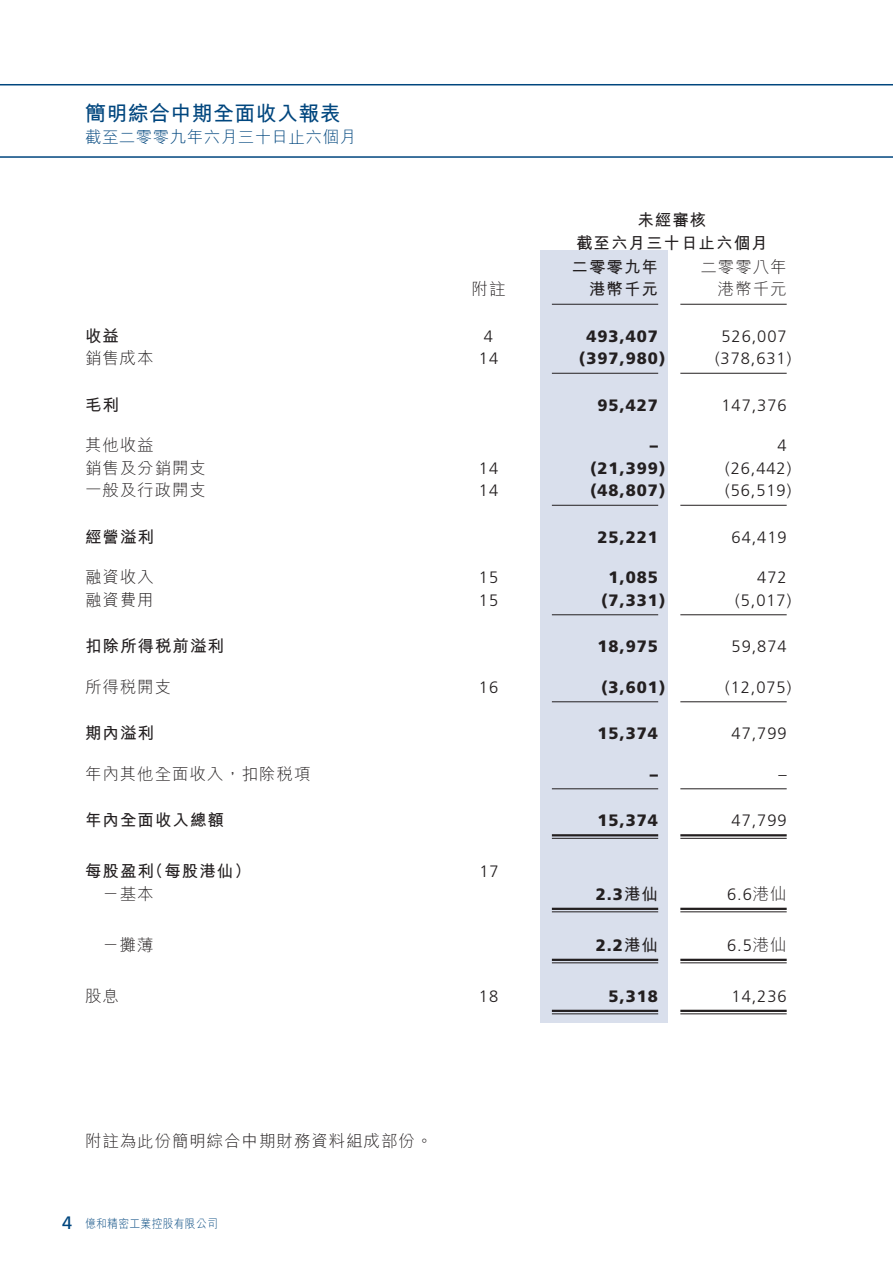
<style>
.page{position:relative;width:893px;height:1263px;background:#fff}
.page>*{position:absolute;margin:0;border:0;box-sizing:border-box;transform-origin:0 0}
.t1{font:700 21px "M Hei HK";letter-spacing:.015em;color:#00467e}
.t2{font:300 16.5px "Frutiger LT Std";letter-spacing:.055em;color:#231f20}
.t3{font:900 16.5px "Frutiger LT Std";letter-spacing:.06em;color:#231f20}
.t4{font:300 16.5px "M Hei HK";letter-spacing:.055em;color:#231f20}
.t5{font:700 16.5px/22.5px "M Hei HK";letter-spacing:.06em;color:#231f20;text-align:center}
.t6{font:300 16.5px "M Hei HK";letter-spacing:.03em;color:#00467e}
.t7{font:300 12px "M Hei HK";letter-spacing:.03em;color:#00467e;scale:.9 1}
.s1{font-family:"M Hei HK";font-weight:700}
.s2{font-family:"M Hei HK"}
</style>
<div class="page">
<hr style="left:0;top:156px;width:893px;height:2px;background:#00467e">
<hr style="left:0;top:84px;width:893px;height:1px;background:#00467e">
<div style="left:540px;top:251px;width:128px;height:772px;background:#d9dfec"></div>
<hr style="left:552px;top:304px;width:106px;height:1px;background:#231f20">
<hr style="left:680px;top:304px;width:107px;height:1px;background:#231f20">
<hr style="left:552px;top:373px;width:106px;height:1px;background:#231f20">
<hr style="left:680px;top:373px;width:107px;height:1px;background:#231f20">
<hr style="left:552px;top:505px;width:106px;height:1px;background:#231f20">
<hr style="left:680px;top:505px;width:107px;height:1px;background:#231f20">
<hr style="left:552px;top:614px;width:106px;height:1px;background:#231f20">
<hr style="left:680px;top:614px;width:107px;height:1px;background:#231f20">
<hr style="left:552px;top:701px;width:106px;height:1px;background:#231f20">
<hr style="left:680px;top:701px;width:107px;height:1px;background:#231f20">
<hr style="left:552px;top:788px;width:106px;height:1px;background:#231f20">
<hr style="left:680px;top:788px;width:107px;height:1px;background:#231f20">
<hr style="left:552px;top:834px;width:106px;height:2px;background:#231f20">
<hr style="left:552px;top:838px;width:106px;height:1px;background:#231f20">
<hr style="left:680px;top:834px;width:107px;height:2px;background:#231f20">
<hr style="left:680px;top:838px;width:107px;height:1px;background:#231f20">
<hr style="left:552px;top:908px;width:106px;height:2px;background:#231f20">
<hr style="left:552px;top:911px;width:106px;height:1px;background:#231f20">
<hr style="left:680px;top:908px;width:107px;height:2px;background:#231f20">
<hr style="left:680px;top:911px;width:107px;height:1px;background:#231f20">
<hr style="left:552px;top:959px;width:106px;height:2px;background:#231f20">
<hr style="left:552px;top:962px;width:106px;height:1px;background:#231f20">
<hr style="left:680px;top:959px;width:107px;height:2px;background:#231f20">
<hr style="left:680px;top:962px;width:107px;height:1px;background:#231f20">
<hr style="left:552px;top:1010px;width:106px;height:2px;background:#231f20">
<hr style="left:552px;top:1013px;width:106px;height:1px;background:#231f20">
<hr style="left:680px;top:1010px;width:107px;height:2px;background:#231f20">
<hr style="left:680px;top:1013px;width:107px;height:1px;background:#231f20">
<p class="t1" style="left:85px;top:98px;width:257px">簡明綜合中期全面收入報表</p>
<p class="t6" style="left:85px;top:126px;width:272px">截至二零零九年六月三十日止六個月</p>
<p class="t5" style="left:576px;top:208px;width:193px">未經審核<br>截至六月三十日止六個月</p>
<p class="t5" style="left:572px;top:254px;width:88px">二零零九年</p>
<p class="t4" style="left:700px;top:255px;width:88px">二零零八年</p>
<p class="t4" style="left:472px;top:278px;width:35px">附註</p>
<p class="t5" style="left:589px;top:277px;width:71px">港幣千元</p>
<p class="t4" style="left:718px;top:278px;width:70px">港幣千元</p>
<p class="t5" style="left:85px;top:323px;width:36px">收益</p>
<p class="t2" style="left:484px;top:327px;width:11px">4</p>
<p class="t3" style="left:586px;top:326px;width:73px">493,407</p>
<p class="t2" style="left:721px;top:327px;width:67px">526,007</p>
<p class="t4" style="left:85px;top:347px;width:70px">銷售成本</p>
<p class="t2" style="left:479px;top:349px;width:21px">14</p>
<p class="t3" style="left:579px;top:349px;width:88px">(397,980 )</p>
<p class="t2" style="left:715px;top:349px;width:78px">(378,631)</p>
<p class="t5" style="left:85px;top:392px;width:36px">毛利</p>
<p class="t3" style="left:597px;top:395px;width:62px">95,427</p>
<p class="t2" style="left:721px;top:396px;width:67px">147,376</p>
<p class="t4" style="left:85px;top:434px;width:70px">其他收益</p>
<p class="t3" style="left:650px;top:436px;width:10px">–</p>
<p class="t2" style="left:777px;top:436px;width:11px">4</p>
<p class="t4" style="left:85px;top:456px;width:123px">銷售及分銷開支</p>
<p class="t2" style="left:479px;top:459px;width:21px">14</p>
<p class="t3" style="left:590px;top:458px;width:77px">(21,399 )</p>
<p class="t2" style="left:725px;top:459px;width:68px">(26,442)</p>
<p class="t4" style="left:85px;top:479px;width:123px">一般及行政開支</p>
<p class="t2" style="left:479px;top:481px;width:21px">14</p>
<p class="t3" style="left:590px;top:481px;width:77px">(48,807 )</p>
<p class="t2" style="left:725px;top:481px;width:68px">(56,519)</p>
<p class="t5" style="left:85px;top:524px;width:71px">經營溢利</p>
<p class="t3" style="left:597px;top:527px;width:62px">25,221</p>
<p class="t2" style="left:732px;top:528px;width:57px">64,419</p>
<p class="t4" style="left:85px;top:566px;width:70px">融資收入</p>
<p class="t2" style="left:479px;top:568px;width:21px">15</p>
<p class="t3" style="left:609px;top:568px;width:51px">1,085</p>
<p class="t2" style="left:757px;top:568px;width:31px">472</p>
<p class="t4" style="left:85px;top:588px;width:70px">融資費用</p>
<p class="t2" style="left:479px;top:591px;width:21px">15</p>
<p class="t3" style="left:601px;top:590px;width:66px">(7,331 )</p>
<p class="t2" style="left:735px;top:591px;width:57px">(5,017)</p>
<p class="t5" style="left:85px;top:634px;width:141px">扣除所得稅前溢利</p>
<p class="t3" style="left:597px;top:637px;width:62px">18,975</p>
<p class="t2" style="left:732px;top:637px;width:57px">59,874</p>
<p class="t4" style="left:85px;top:675px;width:88px">所得稅開支</p>
<p class="t2" style="left:479px;top:678px;width:21px">16</p>
<p class="t3" style="left:601px;top:677px;width:66px">(3,601 )</p>
<p class="t2" style="left:725px;top:678px;width:68px">(12,075)</p>
<p class="t5" style="left:85px;top:721px;width:71px">期內溢利</p>
<p class="t3" style="left:597px;top:724px;width:62px">15,374</p>
<p class="t2" style="left:732px;top:724px;width:57px">47,799</p>
<p class="t4" style="left:85px;top:762px;width:227px">年內其他全面收入，扣除稅項</p>
<p class="t3" style="left:650px;top:764px;width:10px">–</p>
<p class="t2" style="left:778px;top:765px;width:10px">–</p>
<p class="t5" style="left:85px;top:808px;width:141px">年內全面收入總額</p>
<p class="t3" style="left:597px;top:811px;width:62px">15,374</p>
<p class="t2" style="left:732px;top:811px;width:57px">47,799</p>
<p class="t5" style="left:85px;top:859px;width:167px">每股盈利（每股港仙）</p>
<p class="t2" style="left:479px;top:862px;width:21px">17</p>
<p class="t4" style="left:102px;top:882px;width:53px">－基本</p>
<p class="t3" style="left:596px;top:884px;width:64px">2.3<span class="s1">港仙</span></p>
<p class="t2" style="left:727px;top:885px;width:61px">6.6<span class="s2">港仙</span></p>
<p class="t4" style="left:102px;top:933px;width:53px">－攤薄</p>
<p class="t3" style="left:596px;top:935px;width:64px">2.2<span class="s1">港仙</span></p>
<p class="t2" style="left:727px;top:936px;width:61px">6.5<span class="s2">港仙</span></p>
<p class="t4" style="left:85px;top:984px;width:35px">股息</p>
<p class="t2" style="left:479px;top:987px;width:21px">18</p>
<p class="t3" style="left:609px;top:986px;width:51px">5,318</p>
<p class="t2" style="left:732px;top:987px;width:57px">14,236</p>
<p class="t4" style="left:85px;top:1130px;width:349px">附註為此份簡明綜合中期財務資料組成部份。</p>
<p class="t7" style="left:85px;top:1215px;width:149px">億和精密工業控股有限公司</p>
</div>
